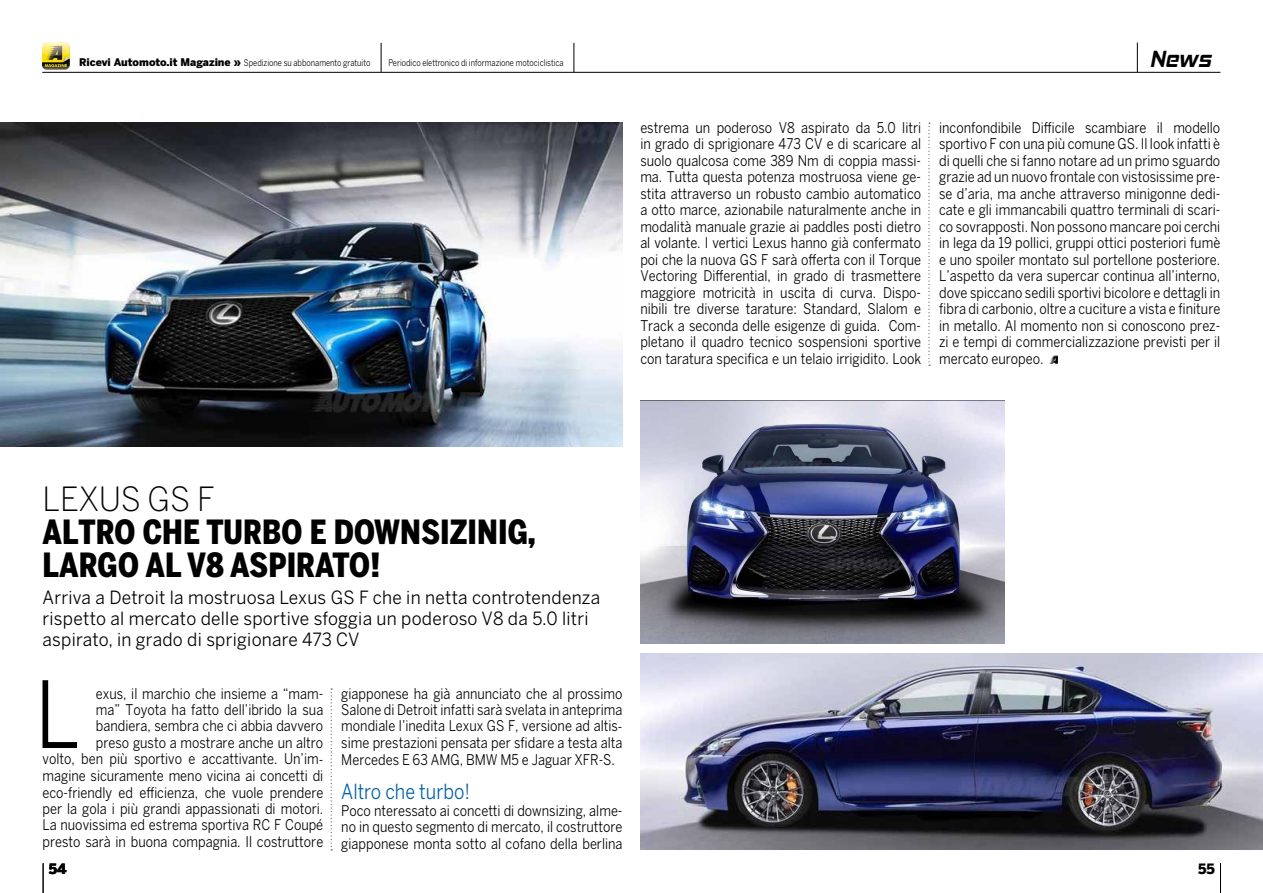
<style>
.page{position:relative;width:1263px;height:893px;background:#fff}
.page>*{position:absolute;margin:0;border:0;box-sizing:border-box;transform-origin:0 0}
.t1{font:91.65px "Benton Sans";color:#000;scale:.87 1}
.t2{font:900 33px/33px "Benton Sans Cond";color:#000;scale:.95 1}
.t3{font:300 33px "Benton Sans";color:#000;scale:.95 1}
.t4{font:italic 700 23.55px "Hemi Head Rg";color:#000;scale:.91 1}
.t5{font:20.7px "Benton Sans";color:#0061a6;scale:.87 1}
.t6{font:18.15px/21px "Benton Sans";letter-spacing:.015em;color:#000;scale:.95 1}
.t7{font:14.7px/16.5px "Benton Sans";color:#000;text-align:justify;scale:.87 1}
.t8{font:900 14.1px "Benton Sans";color:#000;scale:.95 1}
.t9{font:9px "Benton Sans";color:#000;scale:.83 1}
.s1{font-weight:900;font-size:10.5px}
</style>
<div class="page">
<svg style="left:381px;top:43px;width:1px;height:29px"></svg>
<hr style="left:42px;top:72px;width:1178px;height:1px;background:#000">
<svg style="left:574px;top:43px;width:1px;height:29px"></svg>
<img style="left:43px;top:43px;width:26px;height:26px">
<svg style="left:331px;top:688px;width:1px;height:162px"></svg>
<svg style="left:1137px;top:43px;width:1px;height:29px"></svg>
<hr style="left:43px;top:863px;width:1px;height:30px;background:#000">
<hr style="left:1220px;top:863px;width:1px;height:30px;background:#000">
<svg style="left:928px;top:123px;width:2px;height:243px"></svg>
<img style="left:0;top:123px;width:623px;height:323px">
<svg style="left:1049px;top:356px;width:9px;height:8px"></svg>
<img style="left:640px;top:653px;width:623px;height:197px">
<img style="left:640px;top:401px;width:364px;height:242px">
<p class="t9" style="left:79px;top:57px;width:352px"><span class="s1">Ricevi Automoto.it Magazine »</span> Spedizione su abbonamento gratuito</p>
<p class="t9" style="left:389px;top:57px;width:212px">Periodico elettronico di informazione motociclistica</p>
<h3 class="t4" style="left:1150px;top:44px;width:69px">News</h3>
<p class="t7" style="left:640px;top:119px;width:324px">estrema un poderoso V8 aspirato da 5.0 litri in grado di sprigionare 473 CV e di scaricare al suolo qualcosa come 389 Nm di coppia massi&shy;ma. Tutta questa potenza mostruosa viene ge&shy;stita attraverso un robusto cambio automatico a otto marce, azionabile naturalmente anche in modalità manuale grazie ai paddles posti dietro al volante. I vertici Lexus hanno già confermato poi che la nuova GS F sarà offerta con il Torque Vectoring Differential, in grado di trasmettere maggiore motricità in uscita di curva. Dispo&shy;nibili tre diverse tarature: Standard, Slalom e Track a seconda delle esigenze di guida. Com&shy;pletano il quadro tecnico sospensioni sportive con taratura specifica e un telaio irrigidito. Look</p>
<p class="t7" style="left:939px;top:119px;width:325px">inconfondibile Difficile scambiare il modello sportivo F con una più comune GS. Il look infatti è di quelli che si fanno notare ad un primo sguardo grazie ad un nuovo frontale con vistosissime pre&shy;se d’aria, ma anche attraverso minigonne dedi&shy;cate e gli immancabili quattro terminali di scari&shy;co sovrapposti. Non possono mancare poi cerchi in lega da 19 pollici, gruppi ottici posteriori fumè e uno spoiler montato sul portellone posteriore.<br>L’aspetto da vera supercar continua all’interno, dove spiccano sedili sportivi bicolore e dettagli in fibra di carbonio, oltre a cuciture a vista e finiture in metallo. Al momento non si conoscono prez&shy;zi e tempi di commercializzazione previsti per il mercato europeo.</p>
<h2 class="t3" style="left:43px;top:479px;width:183px">LEXUS GS F</h2>
<h2 class="t2" style="left:43px;top:515px;width:521px">ALTRO CHE TURBO E DOWNSIZINIG,<br>LARGO AL V8 ASPIRATO!</h2>
<p class="t6" style="left:43px;top:587px;width:588px">Arriva a Detroit la mostruosa Lexus GS F che in netta controtendenza rispetto al mercato delle sportive sfoggia un poderoso V8 da 5.0 litri aspirato, in grado di sprigionare 473 CV</p>
<h1 class="t1" style="left:35px;top:660px;width:53px">L</h1>
<p class="t7" style="left:43px;top:685px;width:324px;text-align:right">exus, il marchio che insieme a “mam-<br>ma” Toyota ha fatto dell’ibrido la sua bandiera, sembra che ci abbia davvero<br>preso gusto a mostrare anche un altro<br>volto, ben più sportivo e accattivante. Un’im&shy;magine sicuramente meno vicina ai concetti di eco-friendly ed efficienza, che vuole prendere per la gola i più grandi appassionati di motori.<br>La nuovissima ed estrema sportiva RC F Coupé presto sarà in buona compagnia. Il costruttore</p>
<p class="t7" style="left:341px;top:685px;width:325px">giapponese ha già annunciato che al prossimo Salone di Detroit infatti sarà svelata in anteprima mondiale l’inedita Lexux GS F, versione ad altis&shy;sime prestazioni pensata per sfidare a testa alta Mercedes E 63 AMG, BMW M5 e Jaguar XFR-S.</p>
<h3 class="t5" style="left:341px;top:779px;width:150px">Altro che turbo!</h3>
<p class="t7" style="left:341px;top:802px;width:325px">Poco nteressato ai concetti di downsizing, alme&shy;no in questo segmento di mercato, il costruttore giapponese monta sotto al cofano della berlina</p>
<p class="t8" style="left:49px;top:860px;width:20px">54</p>
<p class="t8" style="left:1198px;top:860px;width:19px">55</p>
</div>
